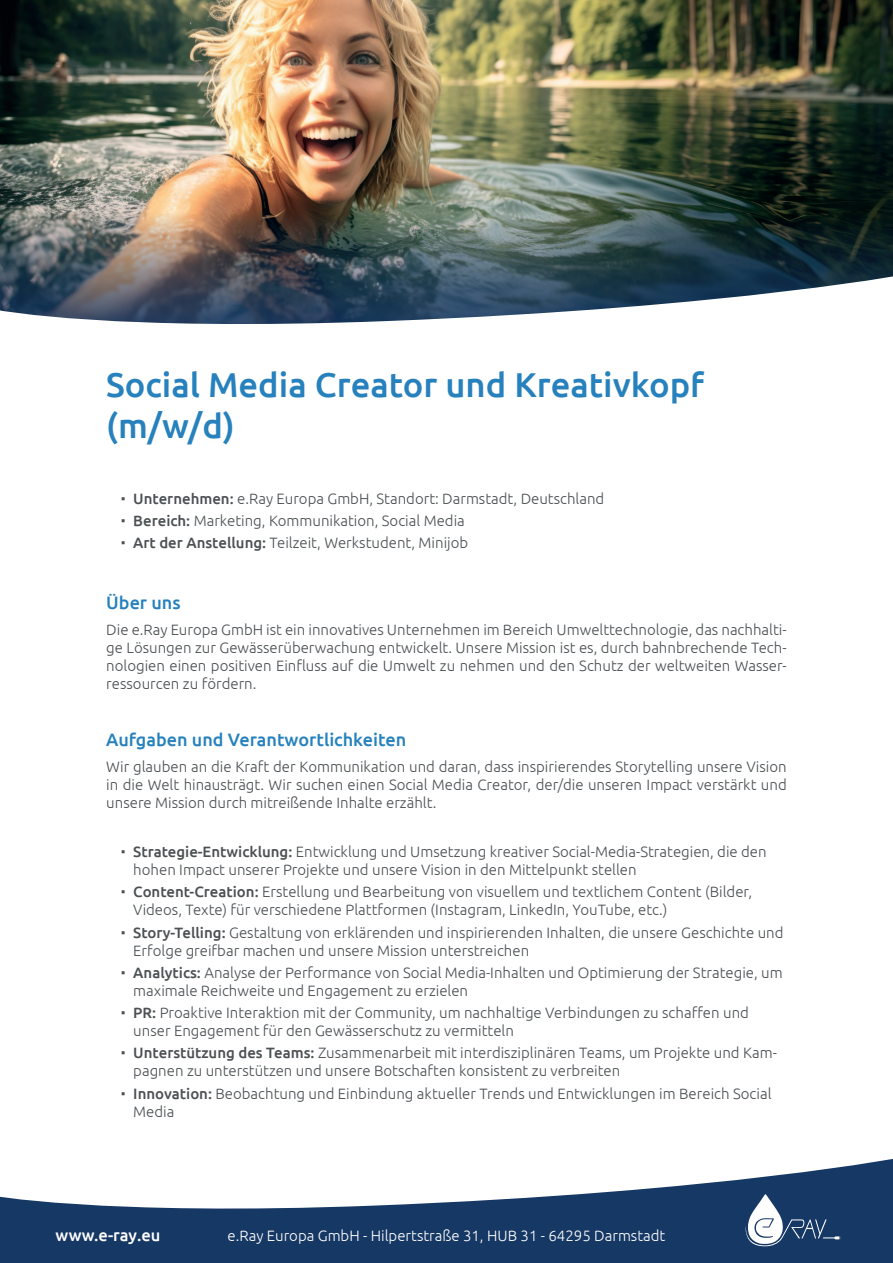
<style>
.page{position:relative;width:893px;height:1263px;background:#fff}
.page>*{position:absolute;margin:0;border:0;box-sizing:border-box;transform-origin:0 0}
.t1{font:500 34.5px/41.4px "Ubuntu";color:#2681bd}
.t2{font:500 18px "Ubuntu";color:#2681bd}
.t3{font:500 16.5px "Ubuntu";color:#fff}
.t4{font:300 15px/18px "Ubuntu";color:#4b5053}
.t5{font:300 15px "Ubuntu";color:#fff}
.s1{font-family:"Acumin Variable Concept";font-weight:400}
.s2{font-weight:500}
</style>
<div class="page">
<img style="left:0;top:0;width:893px;height:213px">
<img style="left:0;top:213px;width:893px;height:59px">
<svg style="left:0;top:272px;width:893px;height:52px"></svg>
<svg style="left:0;top:1159px;width:893px;height:104px;fill:#163865"></svg>
<svg style="left:746px;top:1194px;width:94px;height:52px"></svg>
<h1 class="t1" style="left:106px;top:362px;width:599px">Social Media Creator und Kreativkopf (m/w/d)</h1>
<p class="t4" style="left:121px;top:487px;width:485px;line-height:22.2px"><span class="s1">Ŋ</span> <span class="s2">Unternehmen:</span> e.Ray Europa GmbH, Standort: Darmstadt, Deutschland<br><span class="s1">Ŋ</span> <span class="s2">Bereich:</span> Marketing, Kommunikation, Social Media<br><span class="s1">Ŋ</span> <span class="s2">Art der Anstellung:</span> Teilzeit, Werkstudent, Minijob</p>
<p class="t2" style="left:106px;top:591px;width:76px">Über uns</p>
<p class="t4" style="left:106px;top:620px;width:682px;text-align:justify">Die e.Ray Europa GmbH ist ein innovatives Unternehmen im Bereich Umwelttechnologie, das nachhalti&shy;ge Lösungen zur Gewässerüberwachung entwickelt. Unsere Mission ist es, durch bahnbrechende Tech&shy;nologien einen positiven Einfluss auf die Umwelt zu nehmen und den Schutz der weltweiten Wasser&shy;ressourcen zu fördern.</p>
<p class="t2" style="left:106px;top:728px;width:301px">Aufgaben und Verantwortlichkeiten</p>
<p class="t4" style="left:106px;top:757px;width:682px;text-align:justify">Wir glauben an die Kraft der Kommunikation und daran, dass inspirierendes Storytelling unsere Vision in die Welt hinausträgt. Wir suchen einen Social Media Creator, der/die unseren Impact verstärkt und unsere Mission durch mitreißende Inhalte erzählt.</p>
<p class="t4" style="left:133px;top:842px;width:635px;text-indent:-13px"><span class="s1">Ŋ</span> <span class="s2">Strategie-Entwicklung:</span> Entwicklung und Umsetzung kreativer Social-Media-Strategien, die den hohen Impact unserer Projekte und unsere Vision in den Mittelpunkt stellen</p>
<p class="t4" style="left:133px;top:882px;width:620px;text-indent:-13px"><span class="s1">Ŋ</span> <span class="s2">Content-Creation:</span> Erstellung und Bearbeitung von visuellem und textlichem Content (Bilder,<br>Videos, Texte) für verschiedene Plattformen (Instagram, LinkedIn, YouTube, etc.)</p>
<p class="t4" style="left:133px;top:923px;width:652px;text-indent:-13px"><span class="s1">Ŋ</span> <span class="s2">Story-Telling:</span> Gestaltung von erklärenden und inspirierenden Inhalten, die unsere Geschichte und<br>Erfolge greifbar machen und unsere Mission unterstreichen</p>
<p class="t4" style="left:133px;top:963px;width:651px;text-indent:-13px"><span class="s1">Ŋ</span> <span class="s2">Analytics:</span> Analyse der Performance von Social Media-Inhalten und Optimierung der Strategie, um maximale Reichweite und Engagement zu erzielen</p>
<p class="t4" style="left:133px;top:1003px;width:617px;text-indent:-13px"><span class="s1">Ŋ</span> <span class="s2">PR:</span> Proaktive Interaktion mit der Community, um nachhaltige Verbindungen zu schaffen und unser Engagement für den Gewässerschutz zu vermitteln</p>
<p class="t4" style="left:133px;top:1043px;width:645px;text-indent:-13px"><span class="s1">Ŋ</span> <span class="s2">Unterstützung des Teams:</span> Zusammenarbeit mit interdisziplinären Teams, um Projekte und Kam&shy;pagnen zu unterstützen und unsere Botschaften konsistent zu verbreiten</p>
<p class="t4" style="left:133px;top:1084px;width:640px;text-indent:-13px"><span class="s1">Ŋ</span> <span class="s2">Innovation:</span> Beobachtung und Einbindung aktueller Trends und Entwicklungen im Bereich Social<br>Media</p>
<p class="t3" style="left:56px;top:1225px;width:106px">www.e-ray.eu</p>
<p class="t5" style="left:228px;top:1227px;width:439px">e.Ray Europa GmbH - Hilpertstraße 31, HUB 31 - 64295 Darmstadt</p>
</div>
